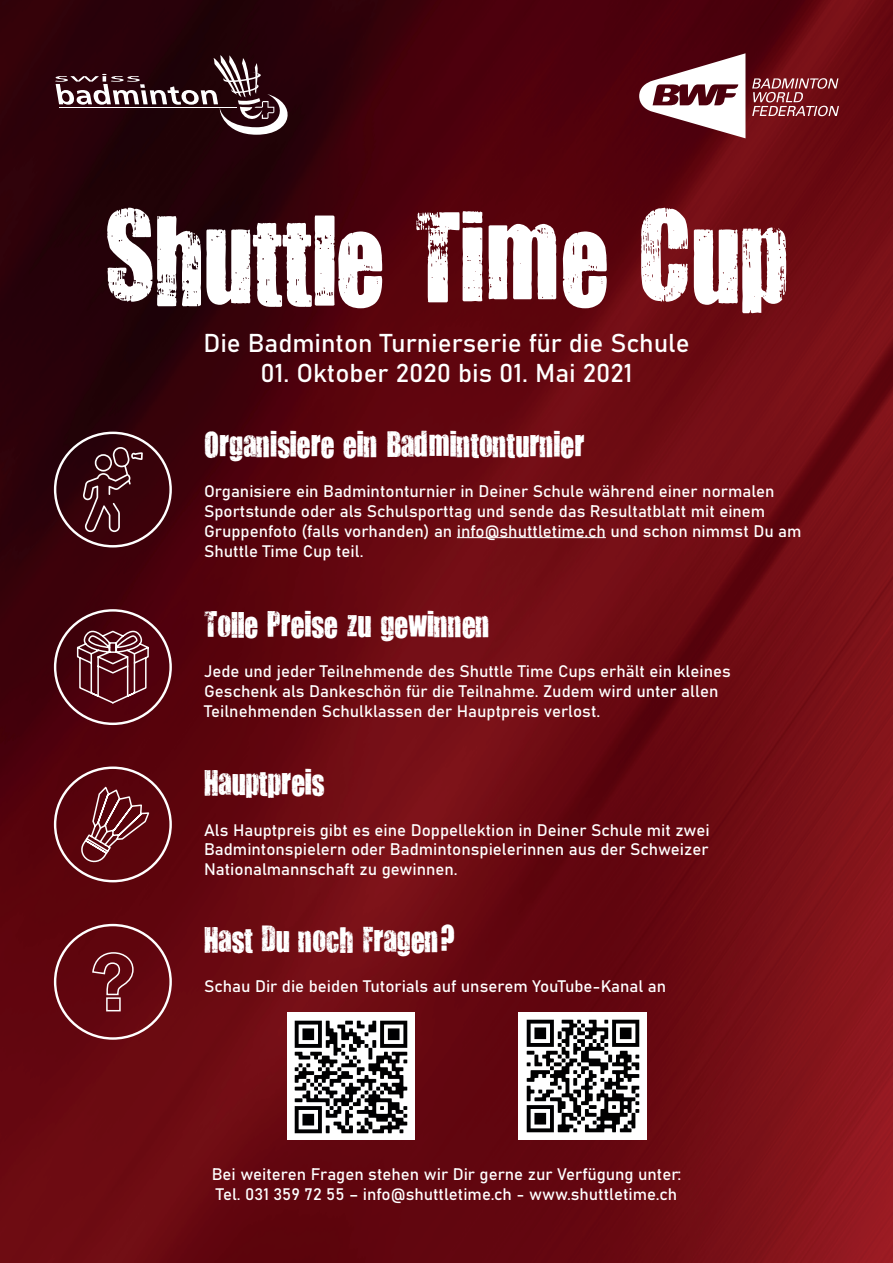
<style>
.page{position:relative;width:893px;height:1263px;background:#fff}
.page>*{position:absolute;margin:0;border:0;box-sizing:border-box;transform-origin:0 0}
.t1{font:105px "You Are Loved";color:#fff}
.t2{font:30px "You Are Loved";color:#fff}
.t3{font:25.5px "Bahnschrift";color:#fff}
.t4{font:16.5px/19.8px "Bahnschrift";color:#fff}
</style>
<div class="page">
<img style="left:0;top:0;width:893px;height:1263px">
<svg style="left:55px;top:55px;width:233px;height:80px;background:#46292e"></svg>
<hr style="left:59px;top:107px;width:178px;height:1px;background:#fff">
<svg style="left:752px;top:78px;width:87px;height:38px;background:#94484d"></svg>
<svg style="left:639px;top:53px;width:106px;height:85px"></svg>
<hr style="left:457px;top:537px;width:149px;height:1px;background:#fff">
<img style="left:287px;top:1012px;width:128px;height:128px">
<img style="left:519px;top:1012px;width:127px;height:128px">
<div style="left:54px;top:609px;width:118px;height:116px;border:2px solid #fff;border-radius:50%"></div>
<svg style="left:74px;top:623px;width:78px;height:82px;background:#6b2e37"></svg>
<div style="left:54px;top:432px;width:118px;height:115px;border:2px solid #fff;border-radius:50%"></div>
<svg style="left:83px;top:447px;width:60px;height:85px;background:#50222a"></svg>
<div style="left:54px;top:766px;width:118px;height:116px;border:2px solid #fff;border-radius:50%"></div>
<svg style="left:80px;top:785px;width:71px;height:78px;background:#71282f"></svg>
<div style="left:54px;top:924px;width:118px;height:116px;border:2px solid #fff;border-radius:50%"></div>
<svg style="left:91px;top:951px;width:43px;height:61px;background:#74242c"></svg>
<h1 class="t1" style="left:106px;top:187px;width:683px">Shuttle Time Cup</h1>
<h3 class="t3" style="left:203px;top:323px;width:488px">Die Badminton Turnierserie für die Schule</h3>
<h3 class="t3" style="left:261px;top:354px;width:373px">01. Oktober 2020 bis 01. Mai 2021</h3>
<h2 class="t2" style="left:204px;top:424px;width:382px">Organisiere ein Badmintonturnier</h2>
<p class="t4" style="left:204px;top:480px;width:599px">Organisiere ein Badmintonturnier in Deiner Schule während einer normalen Sportstunde oder als Schulsporttag und sende das Resultatblatt mit einem Gruppenfoto (falls vorhanden) an info@shuttletime.ch und schon nimmst Du am Shuttle Time Cup teil.</p>
<h2 class="t2" style="left:204px;top:603px;width:287px">Tolle Preise zu gewinnen</h2>
<p class="t4" style="left:204px;top:660px;width:528px">Jede und jeder Teilnehmende des Shuttle Time Cups erhält ein kleines<br>Geschenk als Dankeschön für die Teilnahme. Zudem wird unter allen<br>Teilnehmenden Schulklassen der Hauptpreis verlost.</p>
<h2 class="t2" style="left:204px;top:762px;width:122px">Hauptpreis</h2>
<p class="t4" style="left:204px;top:819px;width:507px;text-align:justify">Als Hauptpreis gibt es eine Doppellektion in Deiner Schule mit zwei Badmintonspielern oder Badmintonspielerinnen aus der Schweizer Nationalmannschaft zu gewinnen.</p>
<h2 class="t2" style="left:204px;top:918px;width:253px">Hast Du noch Fragen?</h2>
<p class="t4" style="left:204px;top:975px;width:464px">Schau Dir die beiden Tutorials auf unserem YouTube-Kanal an</p>
<p class="t4" style="left:212px;top:1163px;width:471px">Bei weiteren Fragen stehen wir Dir gerne zur Verfügung unter:<br>Tel. 031 359 72 55 – info@shuttletime.ch - www.shuttletime.ch</p>
</div>
